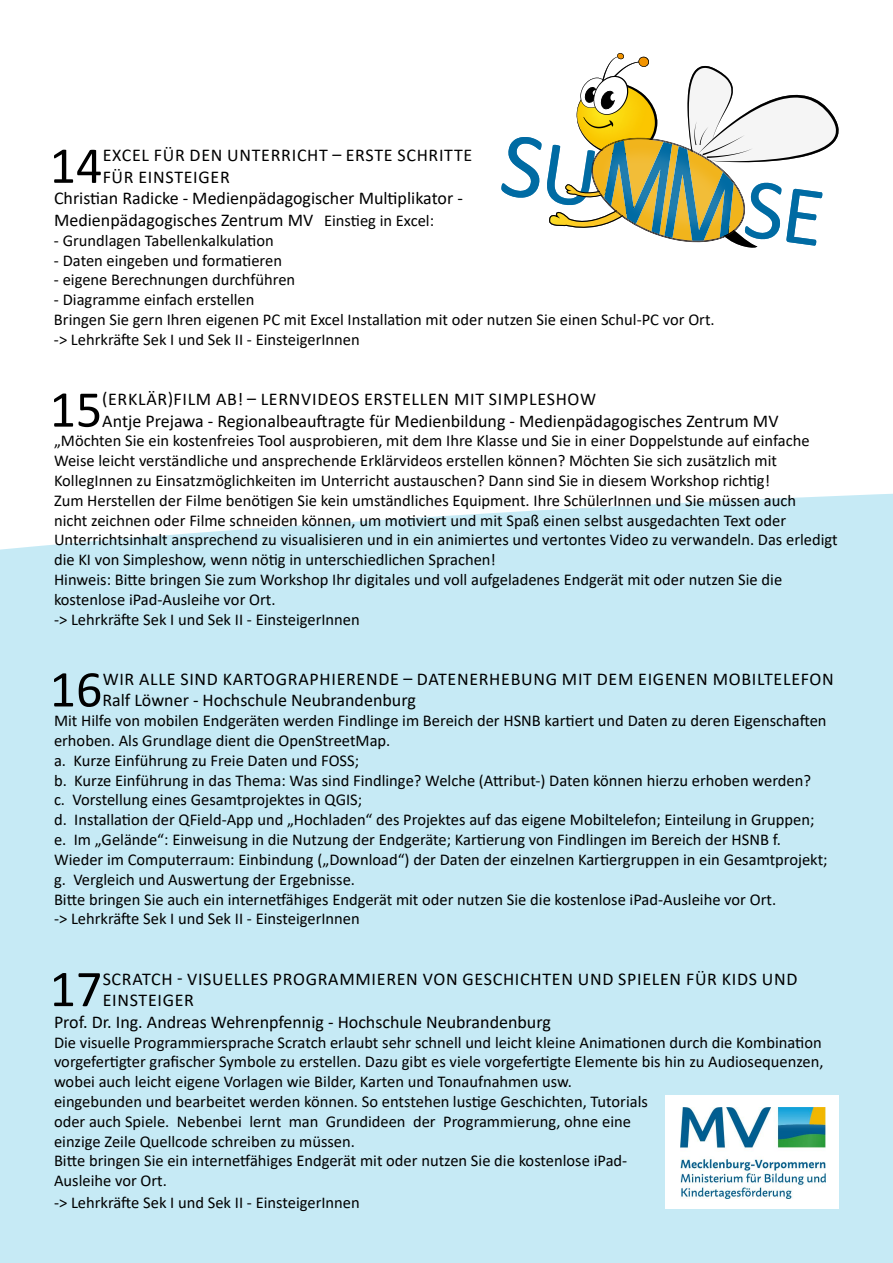
<style>
.page{position:relative;width:893px;height:1263px;background:#fff}
.page>*{position:absolute;margin:0;border:0;box-sizing:border-box;transform-origin:0 0}
.t1{font:52.05px "Calibri";color:#000}
.t2{font:18px/21.6px "Calibri";color:#000}
.t3{font:18px/21.6px "Calibri";letter-spacing:.04em;color:#000}
.t4{font:16.5px/19.8px "Calibri";color:#000}
.s1{font-size:16.5px}
</style>
<div class="page">
<div style="left:0;top:494px;width:893px;height:769px;background:#c6eaf5"></div>
<div style="left:666px;top:1095px;width:173px;height:114px;background:#fff"></div>
<img style="left:680px;top:1107px;width:145px;height:91px">
<svg style="left:549px;top:53px;width:290px;height:195px"></svg>
<h1 class="t1" style="left:50px;top:129px;width:54px">14</h1>
<p class="t3" style="left:103px;top:144px;width:371px">EXCEL FÜR DEN UNTERRICHT – ERSTE SCHRITTE</p>
<p class="t3" style="left:103px;top:166px;width:129px">FÜR EINSTEIGER</p>
<p class="t2" style="left:54px;top:187px;width:410px">Christian Radicke - Medienpädagogischer Multiplikator -</p>
<p class="t2" style="left:54px;top:209px;width:382px">Medienpädagogisches Zentrum MV <span class="s1">Einstieg in Excel:</span></p>
<p class="t4" style="left:54px;top:230px;width:221px">- Grundlagen Tabellenkalkulation</p>
<p class="t4" style="left:54px;top:250px;width:230px">- Daten eingeben und formatieren</p>
<p class="t4" style="left:54px;top:270px;width:243px">- eigene Berechnungen durchführen</p>
<p class="t4" style="left:54px;top:289px;width:662px">- Diagramme einfach erstellen<br>Bringen Sie gern Ihren eigenen PC mit Excel Installation mit oder nutzen Sie einen Schul-PC vor Ort. -&gt; Lehrkräfte Sek I und Sek II - EinsteigerInnen</p>
<h1 class="t1" style="left:50px;top:373px;width:54px">15</h1>
<p class="t2" style="left:102px;top:388px;width:678px">(ERKLÄR)FILM AB! – LERNVIDEOS ERSTELLEN MIT SIMPLESHOW<br>Antje Prejawa - Regionalbeauftragte für Medienbildung - Medienpädagogisches Zentrum MV</p>
<p class="t4" style="left:54px;top:431px;width:785px">„Möchten Sie ein kostenfreies Tool ausprobieren, mit dem Ihre Klasse und Sie in einer Doppelstunde auf einfache Weise leicht verständliche und ansprechende Erklärvideos erstellen können? Möchten Sie sich zusätzlich mit KollegInnen zu Einsatzmöglichkeiten im Unterricht austauschen? Dann sind Sie in diesem Workshop richtig!<br>Zum Herstellen der Filme benötigen Sie kein umständliches Equipment. Ihre SchülerInnen und Sie müssen auch<br>nicht zeichnen oder Filme schneiden können, um motiviert und mit Spaß einen selbst ausgedachten Text oder Unterrichtsinhalt ansprechend zu visualisieren und in ein animiertes und vertontes Video zu verwandeln. Das erledigt die KI von Simpleshow, wenn nötig in unterschiedlichen Sprachen!<br>Hinweis: Bitte bringen Sie zum Workshop Ihr digitales und voll aufgeladenes Endgerät mit oder nutzen Sie die kostenlose iPad-Ausleihe vor Ort.<br>-&gt; Lehrkräfte Sek I und Sek II - EinsteigerInnen</p>
<h1 class="t1" style="left:50px;top:653px;width:54px">16</h1>
<p class="t3" style="left:102px;top:668px;width:733px">WIR ALLE SIND KARTOGRAPHIERENDE – DATENERHEBUNG MIT DEM EIGENEN MOBILTELEFON<br>Ralf Löwner - Hochschule Neubrandenburg</p>
<p class="t4" style="left:54px;top:710px;width:775px">Mit Hilfe von mobilen Endgeräten werden Findlinge im Bereich der HSNB kartiert und Daten zu deren Eigenschaften erhoben. Als Grundlage dient die OpenStreetMap.<br>a. Kurze Einführung zu Freie Daten und FOSS;<br>b. Kurze Einführung in das Thema: Was sind Findlinge? Welche (Attribut-) Daten können hierzu erhoben werden?<br>c. Vorstellung eines Gesamtprojektes in QGIS;<br>d. Installation der QField-App und „Hochladen“ des Projektes auf das eigene Mobiltelefon; Einteilung in Gruppen; e. Im „Gelände“: Einweisung in die Nutzung der Endgeräte; Kartierung von Findlingen im Bereich der HSNB f.<br>Wieder im Computerraum: Einbindung („Download“) der Daten der einzelnen Kartiergruppen in ein Gesamtprojekt; g. Vergleich und Auswertung der Ergebnisse.<br>Bitte bringen Sie auch ein internetfähiges Endgerät mit oder nutzen Sie die kostenlose iPad-Ausleihe vor Ort.<br>-&gt; Lehrkräfte Sek I und Sek II - EinsteigerInnen</p>
<h1 class="t1" style="left:50px;top:953px;width:54px">17</h1>
<p class="t3" style="left:103px;top:967px;width:696px">SCRATCH - VISUELLES PROGRAMMIEREN VON GESCHICHTEN UND SPIELEN FÜR KIDS UND</p>
<p class="t3" style="left:103px;top:989px;width:93px">EINSTEIGER</p>
<p class="t2" style="left:54px;top:1010px;width:498px">Prof. Dr. Ing. Andreas Wehrenpfennig - Hochschule Neubrandenburg</p>
<p class="t4" style="left:54px;top:1032px;width:771px">Die visuelle Programmiersprache Scratch erlaubt sehr schnell und leicht kleine Animationen durch die Kombination vorgefertigter grafischer Symbole zu erstellen. Dazu gibt es viele vorgefertigte Elemente bis hin zu Audiosequenzen, wobei auch leicht eigene Vorlagen wie Bilder, Karten und Tonaufnahmen usw.<br>eingebunden und bearbeitet werden können. So entstehen lustige Geschichten, Tutorials<br>oder auch Spiele. Nebenbei lernt man Grundideen der Programmierung, ohne eine<br>einzige Zeile Quellcode schreiben zu müssen.<br>Bitte bringen Sie ein internetfähiges Endgerät mit oder nutzen Sie die kostenlose iPad-<br>Ausleihe vor Ort.</p>
<p class="t4" style="left:54px;top:1192px;width:307px">-&gt; Lehrkräfte Sek I und Sek II - EinsteigerInnen</p>
</div>
